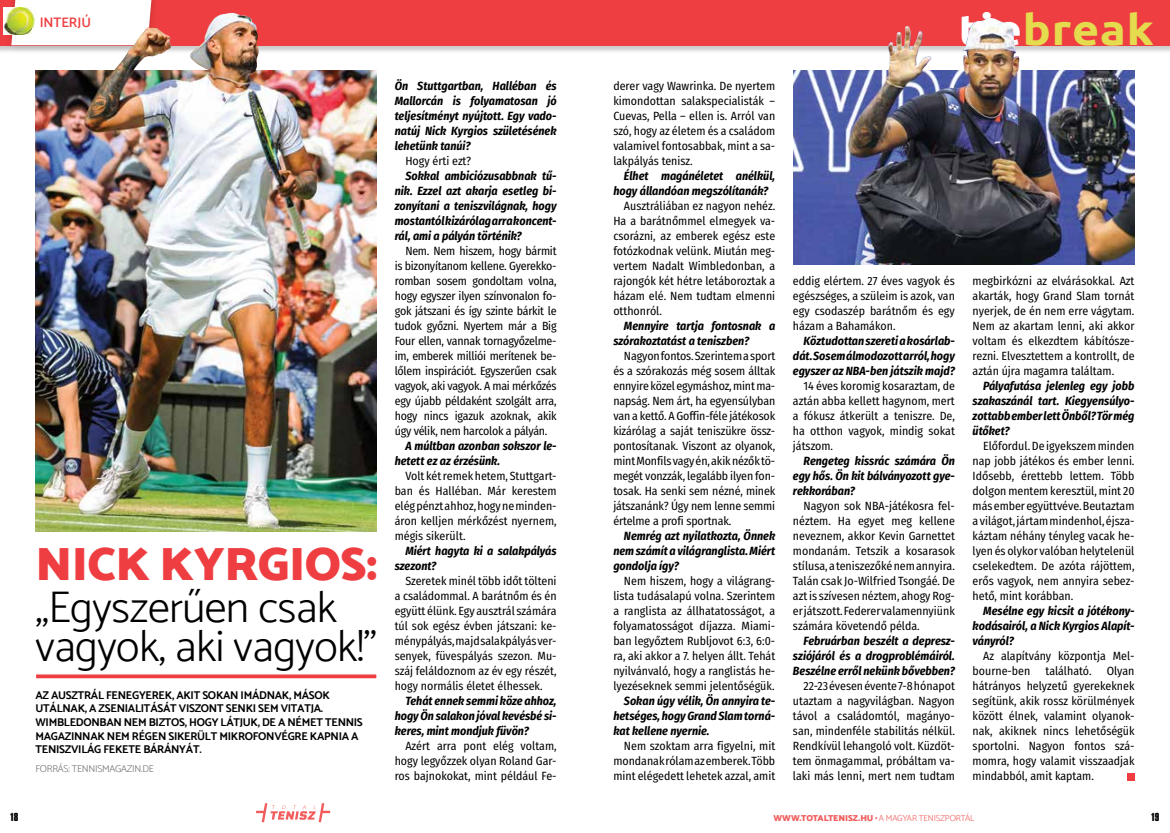
<style>
.page{position:relative;width:1170px;height:833px;background:#fff}
.page>*{position:absolute;margin:0;border:0;box-sizing:border-box;transform-origin:0 0}
.t1{font:900 47.5px "Catamaran";letter-spacing:-.01em;color:#ef3e41}
.t2{font:300 44.12px/38.8px "Catamaran";letter-spacing:-.01em;color:#000}
.t3{font:700 42.38px "Ubuntu";letter-spacing:.02em;color:#e4dc4e;scale:1.1 1}
.t4{font:600 13.75px "Catamaran";letter-spacing:-.005em;color:#ef3e41}
.t5{font:11.88px/15px "Fira Sans Condensed";color:#000;text-align:justify}
.t6{font:italic 700 11.88px/15px "Fira Sans Condensed";color:#000;text-align:justify}
.t7{font:700 11.25px/13.5px "Catamaran";letter-spacing:-.025em;color:#000}
.t8{font:300 10px "Catamaran";letter-spacing:-.025em;color:#717275}
.t9{font:700 10px "Compacta BT";color:#000}
.t10{font:300 8.75px "Catamaran";letter-spacing:-.01em;color:#f15b5b}
.s1{color:#fff}
.s2{font-weight:900}
.s3{font-weight:700}
</style>
<div class="page">
<svg style="left:256px;top:803px;width:74px;height:19px"></svg>
<div style="left:0;top:0;width:1169px;height:54px;background:#000;opacity:.2"></div>
<div style="left:0;top:0;width:1169px;height:45px;background:#ef3e41"></div>
<div style="left:4px;top:0;width:156px;height:53px;background:#000;opacity:.2"></div>
<div style="left:11px;top:0;width:140px;height:45px;background:#fff"></div>
<img style="left:3px;top:7px;width:33px;height:28px">
<img style="left:35px;top:71px;width:342px;height:460px">
<img style="left:112px;top:13px;width:148px;height:60px">
<div style="left:1127px;top:773px;width:7px;height:7px;background:#ef3e41"></div>
<img style="left:793px;top:71px;width:341px;height:193px">
<img style="left:887px;top:18px;width:132px;height:55px">
<svg style="left:36px;top:674px;width:341px;height:5px;background:#f26c6f"></svg>
<p class="t4" style="left:40px;top:14px;width:53px">INTERJÚ</p>
<h3 class="t3" style="left:958px;top:4px;width:179px"><span class="s1">tie</span>break</h3>
<h1 class="t1" style="left:35px;top:535px;width:343px">NICK KYRGIOS:</h1>
<h2 class="t2" style="left:35px;top:587px;width:343px">„Egyszerűen csak vagyok, aki vagyok!”</h2>
<p class="t7" style="left:35px;top:688px;width:329px">AZ AUSZTRÁL FENEGYEREK, AKIT SOKAN IMÁDNAK, MÁSOK UTÁLNAK, A ZSENIALITÁSÁT VISZONT SENKI SEM VITATJA.<br>WIMBLEDONBAN NEM BIZTOS, HOGY LÁTJUK, DE A NÉMET TENNIS MAGAZINNAK NEM RÉGEN SIKERÜLT MIKROFONVÉGRE KAPNIA A TENISZVILÁG FEKETE BÁRÁNYÁT.</p>
<p class="t8" style="left:35px;top:762px;width:120px">FORRÁS: TENNISMAGAZIN.DE</p>
<p class="t6" style="left:394px;top:78px;width:163px">Ön Stuttgartban, Halléban és Mallorcán is folyamatosan jó teljesítményt nyújtott. Egy vado&shy;natúj Nick Kyrgios születésének lehetünk tanúi?</p>
<p class="t5" style="left:405px;top:153px;width:67px">Hogy érti ezt?</p>
<p class="t6" style="left:394px;top:168px;width:163px;text-indent:11px">Sokkal ambiciózusabbnak tű&shy;nik. Ezzel azt akarja esetleg bi&shy;zonyítani a teniszvilágnak, hogy mostantól kizárólag arra koncent&shy;rál, ami a pályán történik?</p>
<p class="t5" style="left:394px;top:243px;width:163px;text-indent:11px">Nem. Nem hiszem, hogy bármit is bizonyítanom kellene. Gyerekko&shy;romban sosem gondoltam volna, hogy egyszer ilyen színvonalon fo&shy;gok játszani és így szinte bárkit le tudok győzni. Nyertem már a Big Four ellen, vannak tornagyőzelme&shy;im, emberek milliói merítenek be&shy;lőlem inspirációt. Egyszerűen csak vagyok, aki vagyok. A mai mérkőzés egy újabb példaként szolgált arra, hogy nincs igazuk azoknak, akik úgy vélik, nem harcolok a pályán.</p>
<p class="t6" style="left:394px;top:438px;width:163px;text-indent:11px">A múltban azonban sokszor le&shy;hetett ez az érzésünk.</p>
<p class="t5" style="left:394px;top:468px;width:163px;text-indent:11px">Volt két remek hetem, Stuttgart&shy;ban és Halléban. Már kerestem elég pénzt ahhoz, hogy ne minden&shy;áron kelljen mérkőzést nyernem, mégis sikerült.</p>
<p class="t6" style="left:394px;top:543px;width:163px;text-indent:11px">Miért hagyta ki a salakpályás szezont?</p>
<p class="t5" style="left:394px;top:573px;width:163px;text-indent:11px">Szeretek minél több időt tölteni a családommal. A barátnőm és én együtt élünk. Egy ausztrál számára túl sok egész évben játszani: ke&shy;ménypályás, majd salakpályás ver&shy;senyek, füvespályás szezon. Mu&shy;száj feláldoznom az év egy részét, hogy normális életet élhessek.</p>
<p class="t6" style="left:394px;top:693px;width:163px;text-indent:11px">Tehát ennek semmi köze ahhoz, hogy Ön salakon jóval kevésbé si&shy;keres, mint mondjuk füvön?</p>
<p class="t5" style="left:394px;top:738px;width:163px;text-indent:11px">Azért arra pont elég voltam, hogy legyőzzek olyan Roland Gar&shy;ros bajnokokat, mint például Fe-</p>
<p class="t5" style="left:613px;top:78px;width:163px">derer vagy Wawrinka. De nyertem kimondottan salakspecialisták – Cuevas, Pella – ellen is. Arról van szó, hogy az életem és a családom valamivel fontosabbak, mint a sa&shy;lakpályás tenisz.</p>
<p class="t6" style="left:613px;top:168px;width:163px;text-indent:11px">Élhet magánéletet anélkül, hogy állandóan megszólítanák?</p>
<p class="t5" style="left:613px;top:198px;width:163px;text-indent:11px">Ausztráliában ez nagyon nehéz.<br>Ha a barátnőmmel elmegyek va&shy;csorázni, az emberek egész este fotózkodnak velünk. Miután meg&shy;vertem Nadalt Wimbledonban, a rajongók két hétre letáboroztak a házam elé. Nem tudtam elmenni otthonról.</p>
<p class="t6" style="left:613px;top:317px;width:163px;text-indent:11px">Mennyire tartja fontosnak a szórakoztatást a teniszben?</p>
<p class="t5" style="left:613px;top:348px;width:163px;text-indent:11px">Nagyon fontos. Szerintem a sport és a szórakozás még sosem álltak ennyire közel egymáshoz, mint ma&shy;napság. Nem árt, ha egyensúlyban van a kettő. A Goffin-féle játékosok kizárólag a saját teniszükre össz&shy;pontosítanak. Viszont az olyanok, mint Monfils vagy én, akik nézők tö&shy;megét vonzzák, legalább ilyen fon&shy;tosak. Ha senki sem nézné, minek játszanánk? Úgy nem lenne semmi értelme a profi sportnak.</p>
<p class="t6" style="left:613px;top:527px;width:163px;text-indent:11px">Nemrég azt nyilatkozta, Önnek nem számít a világranglista. Miért gondolja így?</p>
<p class="t5" style="left:613px;top:573px;width:163px;text-indent:11px">Nem hiszem, hogy a világrang&shy;lista tudásalapú volna. Szerintem a ranglista az állhatatosságot, a folyamatosságot díjazza. Miami&shy;ban legyőztem Rubljovot 6:3, 6:0- ra, aki akkor a 7. helyen állt. Tehát nyilvánvaló, hogy a ranglistás he&shy;lyezéseknek semmi jelentőségük.</p>
<p class="t6" style="left:613px;top:692px;width:163px;text-indent:11px">Sokan úgy vélik, Ön annyira te&shy;hetséges, hogy Grand Slam torná&shy;kat kellene nyernie.</p>
<p class="t5" style="left:613px;top:738px;width:163px;text-indent:11px">Nem szoktam arra figyelni, mit mondanak rólam az emberek. Több mint elégedett lehetek azzal, amit</p>
<p class="t5" style="left:793px;top:273px;width:163px">eddig elértem. 27 éves vagyok és egészséges, a szüleim is azok, van egy csodaszép barátnőm és egy házam a Bahamákon.</p>
<p class="t6" style="left:793px;top:332px;width:163px;text-indent:11px">Köztudottan szereti a kosárlab&shy;dát. Sosem álmodozott arról, hogy egyszer az NBA-ben játszik majd?</p>
<p class="t5" style="left:793px;top:378px;width:163px;text-indent:11px">14 éves koromig kosaraztam, de aztán abba kellett hagynom, mert a fókusz átkerült a teniszre. De, ha otthon vagyok, mindig sokat játszom.</p>
<p class="t6" style="left:793px;top:452px;width:163px;text-indent:11px">Rengeteg kissrác számára Ön egy hős. Ön kit bálványozott gye&shy;rekkorában?</p>
<p class="t5" style="left:793px;top:498px;width:163px;text-indent:11px">Nagyon sok NBA-játékosra fel&shy;néztem. Ha egyet meg kellene neveznem, akkor Kevin Garnettet mondanám. Tetszik a kosarasok stílusa, a teniszezőké nem annyira.<br>Talán csak Jo-Wilfried Tsongáé. De azt is szívesen néztem, ahogy Rog&shy;er játszott. Federer valamennyiünk számára követendő példa.</p>
<p class="t6" style="left:793px;top:632px;width:163px;text-indent:11px">Februárban beszélt a depres - sziójáról és a drogproblémáiról.<br>Beszélne erről nekünk bővebben?</p>
<p class="t5" style="left:793px;top:678px;width:163px;text-indent:11px">22-23 évesen évente 7-8 hónapot utaztam a nagyvilágban. Nagyon távol a családomtól, magányo&shy;san, mindenféle stabilitás nélkül.<br>Rendkívül lehangoló volt. Küzdöt&shy;tem önmagammal, próbáltam va&shy;laki más lenni, mert nem tudtam</p>
<p class="t5" style="left:972px;top:273px;width:163px">megbirkózni az elvárásokkal. Azt akarták, hogy Grand Slam tornát nyerjek, de én nem erre vágytam.<br>Nem az akartam lenni, aki akkor voltam és elkezdtem kábítósze&shy;rezni. Elvesztettem a kontrollt, de aztán újra magamra találtam.</p>
<p class="t6" style="left:972px;top:377px;width:163px;text-indent:11px">Pályafutása jelenleg egy jobb szakaszánál tart. Kiegyensúlyo&shy;zottabb ember lett Önből? Tör még ütőket?</p>
<p class="t5" style="left:972px;top:438px;width:163px;text-indent:11px">Előfordul. De igyekszem minden nap jobb játékos és ember lenni.<br>Idősebb, érettebb lettem. Több dolgon mentem keresztül, mint 20 más ember együttvéve. Beutaztam a világot, jártam mindenhol, éjsza&shy;káztam néhány tényleg vacak he&shy;lyen és olykor valóban helytelenül cselekedtem. De azóta rájöttem, erős vagyok, nem annyira sebez&shy;hető, mint korábban.</p>
<p class="t6" style="left:972px;top:602px;width:163px;text-indent:11px">Mesélne egy kicsit a jótékony&shy;kodásairól, a Nick Kyrgios Alapít&shy;ványról?</p>
<p class="t5" style="left:972px;top:648px;width:163px;text-indent:11px">Az alapítvány központja Mel&shy;bourne-ben</p>
<p class="t5" style="left:1045px;top:663px;width:48px">található.</p>
<p class="t5" style="left:972px;top:663px;width:163px;text-indent:134px">Olyan hátrányos helyzetű gyerekeknek segítünk, akik rossz körülmények között élnek, valamint olyanok&shy;nak, akiknek nincs lehetőségük sportolni. Nagyon fontos szá&shy;momra, hogy valamit visszaadjak mindabból, amit kaptam.</p>
<p class="t9" style="left:11px;top:811px;width:9px">18</p>
<p class="t9" style="left:1151px;top:811px;width:9px">19</p>
<p class="t10" style="left:773px;top:813px;width:202px"><span class="s2">WWW.TOTALTENISZ.HU</span> <span class="s3">•</span> A MAGYAR TENISZPORTÁL</p>
</div>
